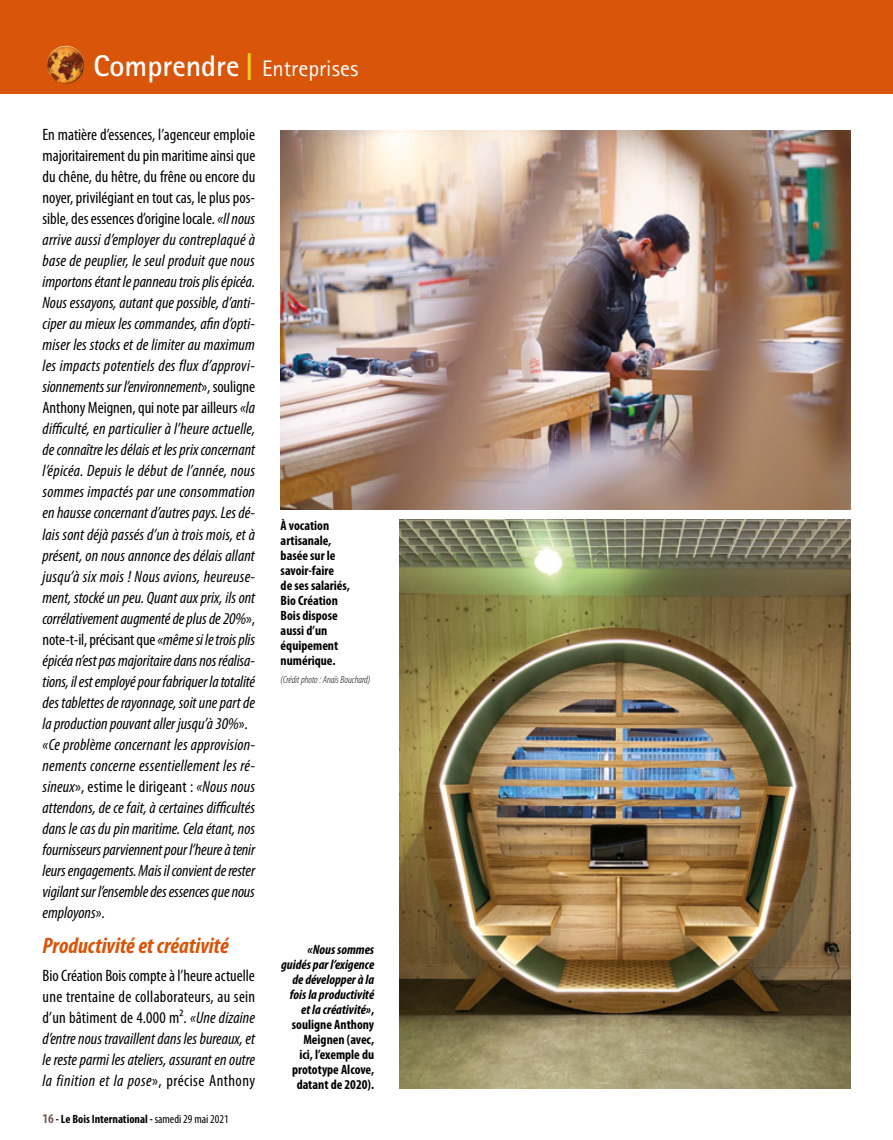
<style>
.page{position:relative;width:893px;height:1140px;background:#fff}
.page>*{position:absolute;margin:0;border:0;box-sizing:border-box;transform-origin:0 0}
.Inter{font:italic 700 condensed 22.5px "Myriad Pro";color:#d85509}
.t1{font:22.5px "Rotis Sans Serif";color:#fff}
.TXT{font:italic condensed 16.5px/21px "Myriad Pro";color:#000;text-align:justify}
.TXT-2{font:condensed 16.5px/21px "Myriad Pro";letter-spacing:.015em;color:#000;text-align:justify}
.Légende_photo{font:italic 700 condensed 13.5px/15px "Myriad Pro";color:#000;text-align:right}
.Légende_photo-2{font:700 condensed 13.5px/15px "Myriad Pro";color:#000}
.t2{font:700 condensed 12px "Myriad Pro";color:#000}
.Légende_photo-3{font:italic 300 condensed 10.5px "Myriad Pro";color:#000}
.s1{font-weight:700;font-size:30px}
.s2{font-weight:700;font-size:30px;color:#ffcd1c}
.s3{font-style:normal}
.s4{font-style:italic}
.s5{font-size:13.5px;color:#786057}
.s6{font-weight:400}
</style>
<div class="page">
<div style="left:0;top:0;width:893px;height:94px;background:#d85509"></div>
<img style="left:47px;top:46px;width:38px;height:38px">
<img style="left:281px;top:131px;width:569px;height:379px">
<img style="left:400px;top:520px;width:450px;height:569px">
<p class="t1" style="left:94px;top:55px;width:266px"><span class="s1">Comprendre</span> <span class="s2">|</span> Entreprises</p>
<p class="TXT" style="left:43px;top:124px;width:214px"><span class="s3">En matière d’essences, l’agenceur emploie majoritairement du pin maritime ainsi que du chêne, du hêtre, du frêne ou encore du noyer, privilégiant en tout cas, le plus pos&shy;sible, des essences d’origine locale.</span> «Il nous arrive aussi d’employer du contreplaqué à base de peuplier, le seul produit que nous importons étant le panneau trois plis épicéa.<br>Nous essayons, autant que possible, d’anti&shy;ciper au mieux les commandes, afin d’opti&shy;miser les stocks et de limiter au maximum les impacts potentiels des flux d’approvi&shy;sionnements sur l’environnement<span class="s3">», souligne Anthony Meignen, qui note par ailleurs</span> «la difficulté, en particulier à l’heure actuelle, de connaître les délais et les prix concernant l’épicéa. Depuis le début de l’année, nous sommes impactés par une consommation en hausse concernant d’autres pays. Les dé&shy;lais sont déjà passés d’un à trois mois, et à présent, on nous annonce des délais allant jusqu’à six mois ! Nous avions, heureuse&shy;ment, stocké un peu. Quant aux prix, ils ont corrélativement augmenté de plus de 20%<span class="s3">», note-t-il, précisant que</span> «même si le trois plis épicéa n’est pas majoritaire dans nos réalisa&shy;tions, il est employé pour fabriquer la totalité des tablettes de rayonnage, soit une part de la production pouvant aller jusqu’à 30%<span class="s3">».</span></p>
<p class="TXT" style="left:43px;top:733px;width:214px">«Ce problème concernant les approvision&shy;nements concerne essentiellement les ré&shy;sineux<span class="s3">», estime le dirigeant :</span> «Nous nous attendons, de ce fait, à certaines difficultés dans le cas du pin maritime. Cela étant, nos fournisseurs parviennent pour l’heure à tenir leurs engagements. Mais il convient de rester vigilant sur l’ensemble des essences que nous employons<span class="s3">».</span></p>
<p class="Inter" style="left:43px;top:931px;width:188px">Productivité et créativité</p>
<p class="TXT-2" style="left:43px;top:964px;width:214px">Bio Création Bois compte à l’heure actuelle une trentaine de collaborateurs, au sein d’un bâtiment de 4.000 m². <span class="s4">«Une dizaine d’entre nous travaillent dans les bureaux, et le reste parmi les ateliers, assurant en outre la finition et la pose</span>», précise Anthony</p>
<p class="t2" style="left:43px;top:1111px;width:188px"><span class="s5">16</span> - Le Bois International - <span class="s6">samedi 29 mai 2021</span></p>
<p class="Légende_photo-2" style="left:281px;top:517px;width:71px">À vocation artisanale, basée sur le savoir-faire<br>de ses salariés,<br>Bio Création<br>Bois dispose aussi d’un équipement numérique.</p>
<p class="Légende_photo-3" style="left:281px;top:674px;width:91px">(Crédit photo : Anaïs Bouchard)</p>
<p class="Légende_photo" style="left:281px;top:941px;width:95px">«Nous sommes guidés par l’exigence de développer à la fois la productivité et la créativité»<span class="s3">, souligne Anthony<br>Meignen (avec,<br>ici, l’exemple du prototype Alcove, datant de 2020).</span></p>
</div>
